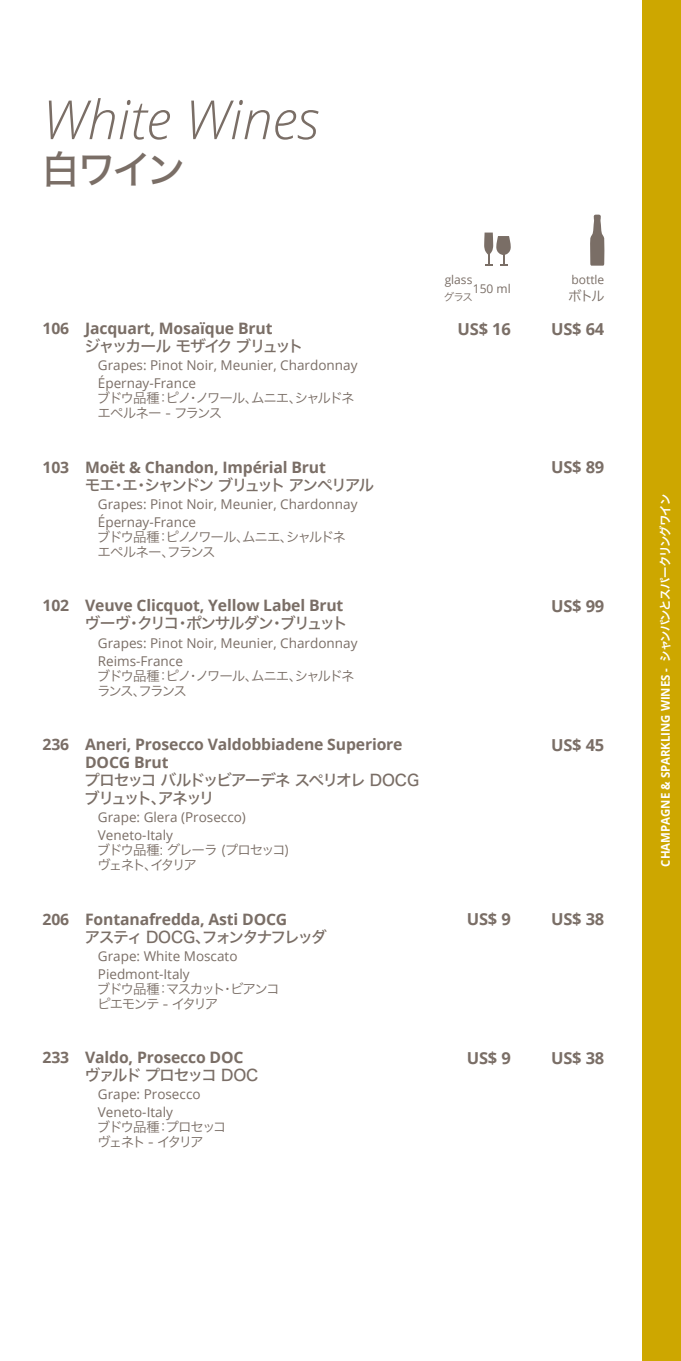
<style>
.page{position:relative;width:681px;height:1361px;background:#fff}
.page>*{position:absolute;margin:0;border:0;box-sizing:border-box;transform-origin:0 0}
.t1{font:italic 300 54px "Open Sans";color:#7a6e66}
.t2{font:39px "Hiragino Sans W5";color:#7a6e66}
.t3{font:700 16.5px "Open Sans";letter-spacing:-.01em;color:#7a6e66}
.t4{font:700 15.75px/18px "Open Sans";letter-spacing:-.01em;color:#7a6e66}
.t5{font:15.75px/18px "Hiragino Sans W5";letter-spacing:-.115em;color:#7a6e66}
.t6{font:15.75px "Hiragino Sans W5";letter-spacing:-.095em;color:#7a6e66}
.t7{font:13.5px/18px "Open Sans";color:#7a6e66}
.t8{font:13.5px/15px "Hiragino Sans W3";letter-spacing:-.12em;color:#7a6e66}
.t9{font:13.5px/15px "Hiragino Sans W3";letter-spacing:-.1em;color:#7a6e66}
.t10{font:700 12px "Open Sans";color:#fff;scale:.95 1}
.t11{font:12px "Open Sans";color:#7a6e66}
.t12{font:10.5px "Hiragino Sans W3";color:#7a6e66}
.s1{font-family:"Hiragino Sans W6";font-weight:400}
</style>
<div class="page">
<svg style="left:484px;top:232px;width:26px;height:34px"></svg>
<svg style="left:590px;top:215px;width:14px;height:51px"></svg>
<div style="left:642px;top:0;width:38px;height:1361px;background:#cda700"></div>
<h1 class="t1" style="left:43px;top:82px;width:278px">White Wines</h1>
<h2 class="t2" style="left:41px;top:134px;width:146px">白ワイン</h2>
<p class="t4" style="left:43px;top:319px;width:231px">106 Jacquart, Mosaïque Brut</p>
<p class="t5" style="left:84px;top:336px;width:220px">ジャッカール モザイク ブリュット</p>
<p class="t7" style="left:98px;top:356px;width:261px">Grapes: Pinot Noir, Meunier, Chardonnay<br>Épernay-France</p>
<p class="t9" style="left:97px;top:390px;width:259px">ブドウ品種：ピノ・ノワール、ムニエ、シャルドネエペルネー - フランス</p>
<p class="t4" style="left:43px;top:458px;width:285px">103 Moët &amp; Chandon, Impérial Brut</p>
<p class="t5" style="left:85px;top:475px;width:291px">モエ・エ・シャンドン ブリュット アンペリアル</p>
<p class="t7" style="left:98px;top:495px;width:261px">Grapes: Pinot Noir, Meunier, Chardonnay<br>Épernay-France</p>
<p class="t8" style="left:97px;top:528px;width:250px">ブドウ品種：ピノノワール、ムニエ、シャルドネエペルネー、フランス</p>
<p class="t4" style="left:43px;top:596px;width:302px">102 Veuve Clicquot, Yellow Label Brut</p>
<p class="t6" style="left:84px;top:609px;width:265px">ヴーヴ・クリコ・ポンサルダン・ブリュット</p>
<p class="t7" style="left:98px;top:633px;width:261px">Grapes: Pinot Noir, Meunier, Chardonnay<br>Reims-France</p>
<p class="t8" style="left:97px;top:667px;width:259px">ブドウ品種：ピノ・ノワール、ムニエ、シャルドネランス、フランス</p>
<p class="t4" style="left:85px;top:735px;width:319px;text-indent:-43px">236 Aneri, Prosecco Valdobbiadene Superiore<br>DOCG Brut</p>
<p class="t5" style="left:84px;top:770px;width:336px">プロセッコ バルドッビアーデネ スペリオレ DOCGブリュット、アネッリ</p>
<p class="t7" style="left:98px;top:808px;width:149px">Grape: Glera (Prosecco)<br>Veneto-Italy</p>
<p class="t8" style="left:97px;top:841px;width:194px">ブドウ品種: グレーラ (プロセッコ)ヴェネト、イタリア</p>
<p class="t4" style="left:43px;top:909px;width:246px">206 Fontanafredda, Asti DOCG</p>
<p class="t5" style="left:84px;top:927px;width:244px">アスティ DOCG、フォンタナフレッダ</p>
<p class="t7" style="left:98px;top:946px;width:141px">Grape: White Moscato<br>Piedmont-Italy</p>
<p class="t8" style="left:97px;top:980px;width:184px">ブドウ品種：マスカット・ビアンコピエモンテ - イタリア</p>
<p class="t4" style="left:43px;top:1048px;width:202px">233 Valdo, Prosecco DOC</p>
<p class="t5" style="left:84px;top:1065px;width:175px">ヴァルド プロセッコ DOC</p>
<p class="t7" style="left:98px;top:1085px;width:104px">Grape: Prosecco<br>Veneto-Italy</p>
<p class="t8" style="left:97px;top:1119px;width:131px">ブドウ品種：プロセッコヴェネト - イタリア</p>
<p class="t11" style="left:444px;top:272px;width:29px">glass</p>
<p class="t11" style="left:472px;top:280px;width:39px">150 ml</p>
<p class="t12" style="left:443px;top:288px;width:31px">グラス</p>
<p class="t11" style="left:571px;top:272px;width:34px">bottle</p>
<p class="t8" style="left:568px;top:287px;width:38px">ボトル</p>
<p class="t3" style="left:457px;top:317px;width:55px">US$ 16</p>
<p class="t3" style="left:550px;top:317px;width:55px">US$ 64</p>
<p class="t3" style="left:551px;top:456px;width:55px">US$ 89</p>
<p class="t3" style="left:551px;top:594px;width:55px">US$ 99</p>
<p class="t3" style="left:551px;top:733px;width:55px">US$ 45</p>
<p class="t3" style="left:466px;top:907px;width:46px">US$ 9</p>
<p class="t3" style="left:550px;top:907px;width:55px">US$ 38</p>
<p class="t3" style="left:466px;top:1046px;width:46px">US$ 9</p>
<p class="t3" style="left:550px;top:1046px;width:55px">US$ 38</p>
<p class="t10" style="left:656px;top:866px;width:393px;rotate:-90deg">CHAMPAGNE &amp; SPARKLING WINES - <span class="s1">シャンパンとスパークリングワイン</span></p>
</div>
